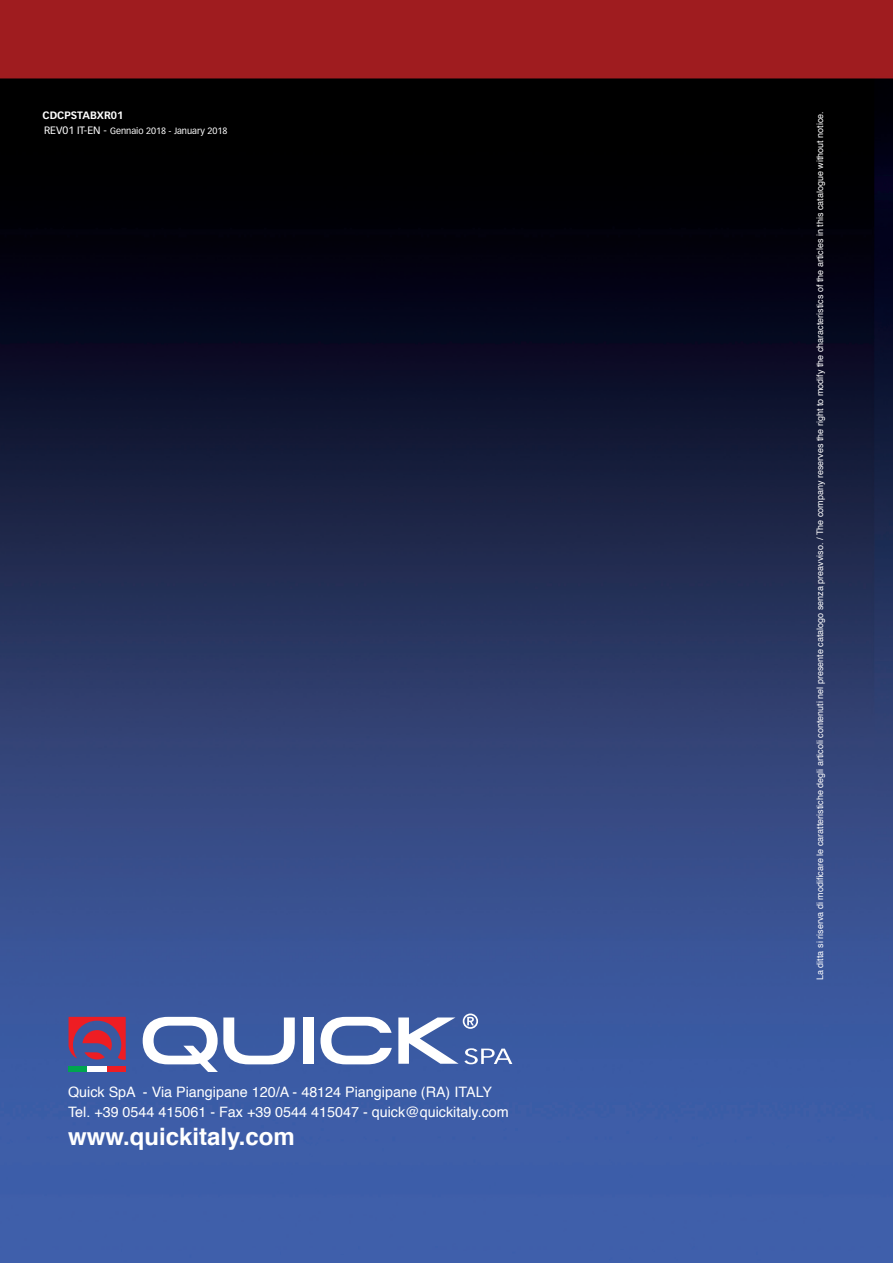
<style>
.page{position:relative;width:893px;height:1263px;background:#fff}
.page>*{position:absolute;margin:0;border:0;box-sizing:border-box;transform-origin:0 0}
.t1{font:700 24px "Helvetica";color:#fff}
.t2{font:14.4px "Helvetica";color:#fff}
.Normale{font:700 10.5px "Vectora LH";color:#fff}
.t3{font:9px "Helvetica";color:#fff}
.Normale-2{font:9px "Vectora LH";color:#fff}
.s1{font-size:10.5px}
</style>
<div class="page">
<img style="left:0;top:0;width:893px;height:1263px">
<svg style="left:69px;top:1017px;width:57px;height:43px;background:#933b62"></svg>
<div style="left:68px;top:1067px;width:20px;height:5px;background:#00a54f"></div>
<div style="left:107px;top:1067px;width:19px;height:5px;background:#ee1d23"></div>
<div style="left:88px;top:1067px;width:19px;height:5px;background:#fff"></div>
<svg style="left:143px;top:1017px;width:152px;height:55px"></svg>
<div style="left:303px;top:1017px;width:11px;height:47px;background:#fff"></div>
<svg style="left:321px;top:1017px;width:71px;height:47px"></svg>
<svg style="left:398px;top:1013px;width:114px;height:51px"></svg>
<p class="Normale" style="left:43px;top:109px;width:82px">CDCPSTABXR01</p>
<p class="t3" style="left:813px;top:980px;width:870px;rotate:-90deg">La ditta si riserva di modificare le caratteristiche degli articoli contenuti nel presente catalogo senza preavviso. / The company reserves the right to modify the characteristics of the articles in this catalogue without notice.</p>
<p class="Normale-2" style="left:44px;top:126px;width:185px"><span class="s1">REV01 IT-EN -</span> Gennaio 2018 - January 2018</p>
<p class="t2" style="left:68px;top:1081px;width:426px">Quick SpA - Via Piangipane 120/A - 48124 Piangipane (RA) ITALY</p>
<p class="t2" style="left:68px;top:1100px;width:442px">Tel. +39 0544 415061 - Fax +39 0544 415047 - quick@quickitaly.com</p>
<p class="t1" style="left:68px;top:1117px;width:228px">www.quickitaly.com</p>
</div>
